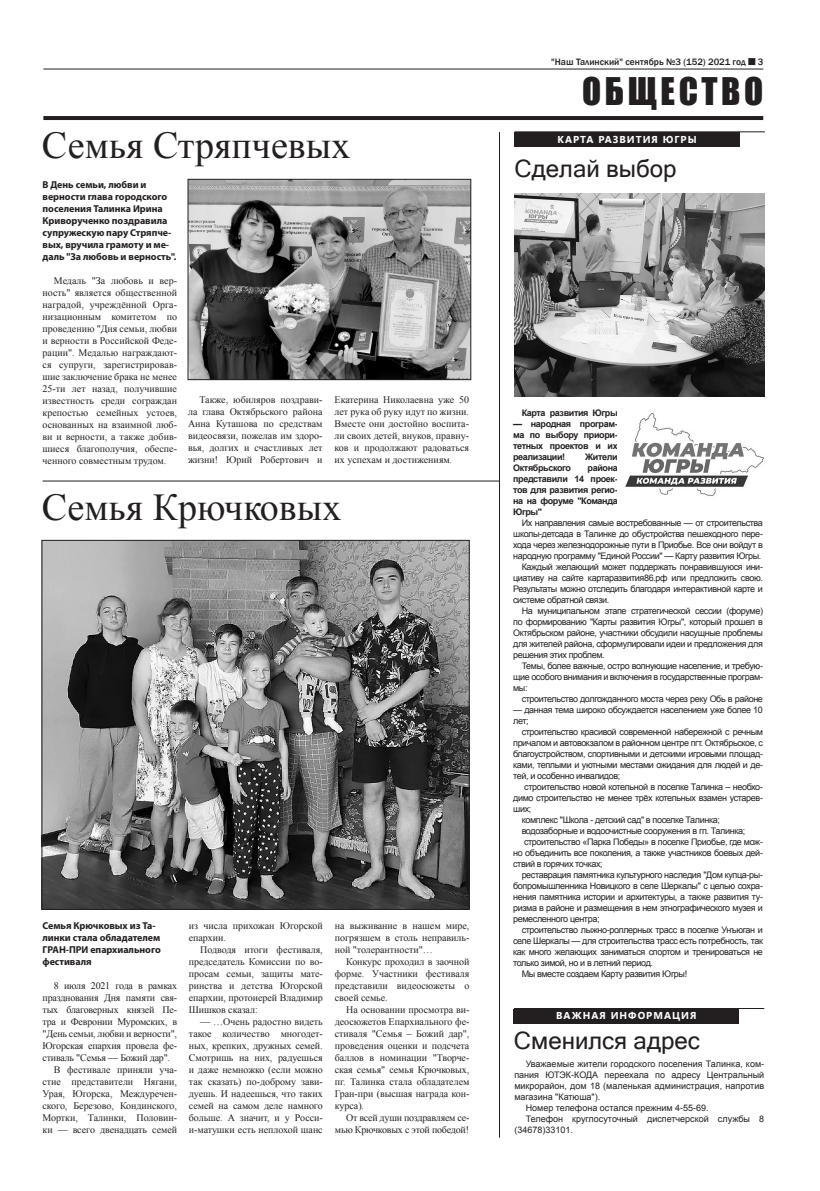
<style>
.page{position:relative;width:820px;height:1191px;background:#fff}
.page>*{position:absolute;margin:0;border:0;box-sizing:border-box;transform-origin:0 0}
.t1{font:38px "Times New Roman";color:#231f20}
.t2{font:35px "Impact";letter-spacing:.1em;color:#231f20}
.t3{font:24px "Microsoft Sans Serif";color:#231f20}
.t4{font:12px "Wingdings";color:#231f20}
.t5{font:10px/12px "Times New Roman";letter-spacing:-.005em;color:#231f20;text-align:justify}
.t6{font:700 10px/12px "Myriad Pro";letter-spacing:-.005em;color:#231f20}
.t7{font:700 10px "Segoe UI";letter-spacing:.1em;color:#fff}
.t8{font:500 9.5px "Franklin Gothic";color:#231f20}
.t9{font:9px/11px "Arial";letter-spacing:-.04em;color:#231f20;text-align:justify}
.t10{font:700 9px/11px "Arial";letter-spacing:-.04em;color:#231f20;text-align:justify}
.t11{font:9px/11px "Arial";color:#231f20}
</style>
<div class="page">
<hr style="left:43px;top:69px;width:720px;height:1px;background:#231f20">
<hr style="left:43px;top:116px;width:720px;height:4px;background:#231f20">
<hr style="left:499px;top:132px;width:1px;height:1005px;background:#231f20">
<hr style="left:43px;top:481px;width:456px;height:1px;background:#231f20">
<div style="left:514px;top:132px;width:225px;height:15px;background:#231f20"></div>
<hr style="left:514px;top:132px;width:250px;height:1px;background:#231f20">
<img style="left:44px;top:542px;width:423px;height:365px">
<div style="left:42px;top:540px;width:427px;height:369px;border:1px solid #231f20"></div>
<img style="left:190px;top:181px;width:278px;height:197px">
<div style="left:188px;top:179px;width:282px;height:201px;border:1px solid #231f20"></div>
<img style="left:514px;top:193px;width:250px;height:203px">
<div style="left:513px;top:1008px;width:225px;height:15px;background:#231f20"></div>
<hr style="left:513px;top:1008px;width:250px;height:1px;background:#231f20">
<img style="left:625px;top:413px;width:139px;height:83px">
<p class="t1" style="left:42px;top:120px;width:310px">Семья Стряпчевых</p>
<p class="t6" style="left:43px;top:178px;width:135px">В День семьи, любви и верности глава городского поселения Талинка Ирина<br>Криворученко поздравила супружескую пару Стряпче&shy;вых, вручила грамоту и ме&shy;даль "За любовь и верность".</p>
<p class="t5" style="left:43px;top:274px;width:136px;text-indent:11px">Медаль "За любовь и вер&shy;ность" является общественной наградой, учреждённой Орга&shy;низационным комитетом по проведению "Дня семьи, любви и верности в Российской Феде&shy;рации". Медалью награждают&shy;ся супруги, зарегистрировав&shy;шие заключение брака не менее 25-ти лет назад, получившие известность среди сограждан крепостью семейных устоев, основанных на взаимной люб&shy;ви и верности, а также добив&shy;шиеся благополучия, обеспе&shy;ченного совместным трудом.</p>
<p class="t5" style="left:188px;top:394px;width:136px;text-indent:11px">Также, юбиляров поздрави&shy;ла глава Октябрьского района Анна Куташова по средствам видеосвязи, пожелав им здоро&shy;вья, долгих и счастливых лет жизни! Юрий Робертович и</p>
<p class="t5" style="left:334px;top:394px;width:136px">Екатерина Николаевна уже 50 лет рука об руку идут по жизни.<br>Вместе они достойно воспита&shy;ли своих детей, внуков, правну&shy;ков и продолжают радоваться их успехам и достижениям.</p>
<p class="t1" style="left:42px;top:481px;width:301px">Семья Крючковых</p>
<p class="t6" style="left:43px;top:919px;width:120px">Семья Крючковых из Та&shy;линки стала обладателем<br>ГРАН-ПРИ епархиального фестиваля</p>
<p class="t5" style="left:43px;top:979px;width:136px;text-indent:11px">8 июля 2021 года в рамках празднования Дня памяти свя&shy;тых благоверных князей Пе&shy;тра и Февронии Муромских, в "День семьи, любви и верности", Югорская епархия провела фе&shy;стиваль "Семья — Божий дар".</p>
<p class="t5" style="left:43px;top:1063px;width:136px;text-indent:11px">В фестивале приняли уча&shy;стие представители Нягани, Урая, Югорска, Междуречен&shy;ского, Березово, Кондинского, Мортки, Талинки, Половин&shy;ки — всего двенадцать семей</p>
<p class="t5" style="left:189px;top:919px;width:135px">из числа прихожан Югорской епархии.</p>
<p class="t5" style="left:189px;top:943px;width:135px;text-indent:11px">Подводя итоги фестиваля, председатель Комиссии по во&shy;просам семьи, защиты мате&shy;ринства и детства Югорской епархии, протоиерей Владимир Шишков сказал:</p>
<p class="t5" style="left:189px;top:1015px;width:135px;text-indent:11px">— …Очень радостно видеть такое количество многодет&shy;ных, крепких, дружных семей.<br>Смотришь на них, радуешься и даже немножко (если можно так сказать) по-доброму зави&shy;дуешь. И надеешься, что таких семей на самом деле намного больше. А значит, и у Росси&shy;и-матушки есть неплохой шанс</p>
<p class="t5" style="left:335px;top:919px;width:136px">на выживание в нашем мире, погрязшем в столь неправиль&shy;ной "толерантности"…</p>
<p class="t5" style="left:335px;top:955px;width:136px;text-indent:11px">Конкурс проходил в заочной форме. Участники фестиваля представили видеосюжеты о своей семье.</p>
<p class="t5" style="left:335px;top:1003px;width:136px;text-indent:11px">На основании просмотра ви&shy;деосюжетов Епархиального фе&shy;стиваля "Семья – Божий дар", проведения оценки и подсчета баллов в номинации "Творче&shy;ская семья" семья Крючковых, пг. Талинка стала обладателем Гран-при (высшая награда кон&shy;курса).</p>
<p class="t5" style="left:335px;top:1111px;width:136px;text-align:right">От всей души поздравляем се&shy;мью Крючковых с этой победой!</p>
<p class="t8" style="left:551px;top:56px;width:196px">"Наш Талинский" сентябрь №3 (152) 2021 год</p>
<p class="t8" style="left:757px;top:56px;width:7px">3</p>
<p class="t4" style="left:747px;top:55px;width:10px">■</p>
<p class="t2" style="left:582px;top:64px;width:182px">ОБЩЕСТВО</p>
<p class="t7" style="left:557px;top:132px;width:140px">КАРТА РАЗВИТИЯ ЮГРЫ</p>
<p class="t3" style="left:514px;top:153px;width:163px">Сделай выбор</p>
<p class="t10" style="left:521px;top:408px;width:97px">Карта развития Югры</p>
<p class="t10" style="left:513px;top:419px;width:106px">— народная програм&shy;ма по выбору приори&shy;тетных проектов и их реализации!</p>
<p class="t10" style="left:585px;top:452px;width:34px">Жители</p>
<p class="t10" style="left:513px;top:463px;width:59px">Октябрьского</p>
<p class="t10" style="left:513px;top:463px;width:106px;text-indent:74px">района представили 14 проек&shy;тов для развития регио&shy;на на форуме "Команда Югры"</p>
<p class="t9" style="left:513px;top:517px;width:251px;text-indent:9px">Их направления самые востребованные — от строительства школы-детсада в Талинке до обустройства пешеходного пере&shy;хода через железнодорожные пути в Приобье. Все они войдут в народную программу "Единой России" — Карту развития Югры.</p>
<p class="t9" style="left:513px;top:561px;width:251px;text-indent:9px">Каждый желающий может поддержать понравившуюся ини&shy;циативу на сайте картаразвития86.рф или предложить свою.<br>Результаты можно отследить благодаря интерактивной карте и системе обратной связи.</p>
<p class="t9" style="left:513px;top:605px;width:251px;text-indent:9px">На муниципальном этапе стратегической сессии (форуме) по формированию "Карты развития Югры", который прошел в Октябрьском районе, участники обсудили насущные проблемы для жителей района, сформулировали идеи и предложения для решения этих проблем.</p>
<p class="t9" style="left:513px;top:660px;width:251px;text-indent:9px">Темы, более важные, остро волнующие население, и требую&shy;щие особого внимания и включения в государственные програм&shy;мы:</p>
<p class="t9" style="left:521px;top:693px;width:243px">строительство долгожданного моста через реку Обь в районе</p>
<p class="t9" style="left:513px;top:704px;width:251px">— данная тема широко обсуждается населением уже более 10 лет;</p>
<p class="t9" style="left:513px;top:726px;width:251px;text-indent:9px">строительство красивой современной набережной с речным причалом и автовокзалом в районном центре пгт. Октябрьское, с благоустройством, спортивными и детскими игровыми площад&shy;ками, теплыми и уютными местами ожидания для людей и де&shy;тей, и особенно инвалидов;</p>
<p class="t9" style="left:513px;top:781px;width:251px;text-indent:11px">строительство новой котельной в поселке Талинка – необхо&shy;димо строительство не менее трёх котельных взамен устарев&shy;ших;</p>
<p class="t9" style="left:521px;top:814px;width:200px">комплекс "Школа - детский сад" в поселке Талинка;</p>
<p class="t9" style="left:521px;top:825px;width:225px">водозаборные и водоочистные сооружения в гп. Талинка;</p>
<p class="t9" style="left:513px;top:836px;width:251px;text-indent:11px">строительство «Парка Победы» в поселке Приобье, где мож&shy;но объединить все поколения, а также участников боевых дей&shy;ствий в горячих точках;</p>
<p class="t9" style="left:513px;top:869px;width:251px;text-indent:9px">реставрация памятника культурного наследия "Дом купца-ры&shy;бопромышленника Новицкого в селе Шеркалы" с целью сохра&shy;нения памятника истории и архитектуры, а также развития ту&shy;ризма в районе и размещения в нем этнографического музея и ремесленного центра;</p>
<p class="t9" style="left:513px;top:924px;width:251px;text-indent:9px">строительство лыжно-роллерных трасс в поселке Унъюган и селе Шеркалы — для строительства трасс есть потребность, так как много желающих заниматься спортом и тренироваться не только зимой, но и в летний период.</p>
<p class="t9" style="left:521px;top:968px;width:167px">Мы вместе создаем Карту развития Югры!</p>
<p class="t7" style="left:556px;top:1008px;width:142px">ВАЖНАЯ ИНФОРМАЦИЯ</p>
<p class="t3" style="left:513px;top:1025px;width:187px">Сменился адрес</p>
<p class="t9" style="left:514px;top:1058px;width:251px;text-indent:11px">Уважаемые жители городского поселения Талинка, ком&shy;пания ЮТЭК-КОДА переехала по адресу Центральный микрорайон, дом 18 (маленькая администрация, напротив магазина "Катюша").</p>
<p class="t11" style="left:525px;top:1102px;width:184px">Номер телефона остался прежним 4-55-69.</p>
<p class="t11" style="left:514px;top:1113px;width:251px;text-indent:11px">Телефон круглосуточный диспетчерской службы 8 (34678)33101.</p>
</div>
